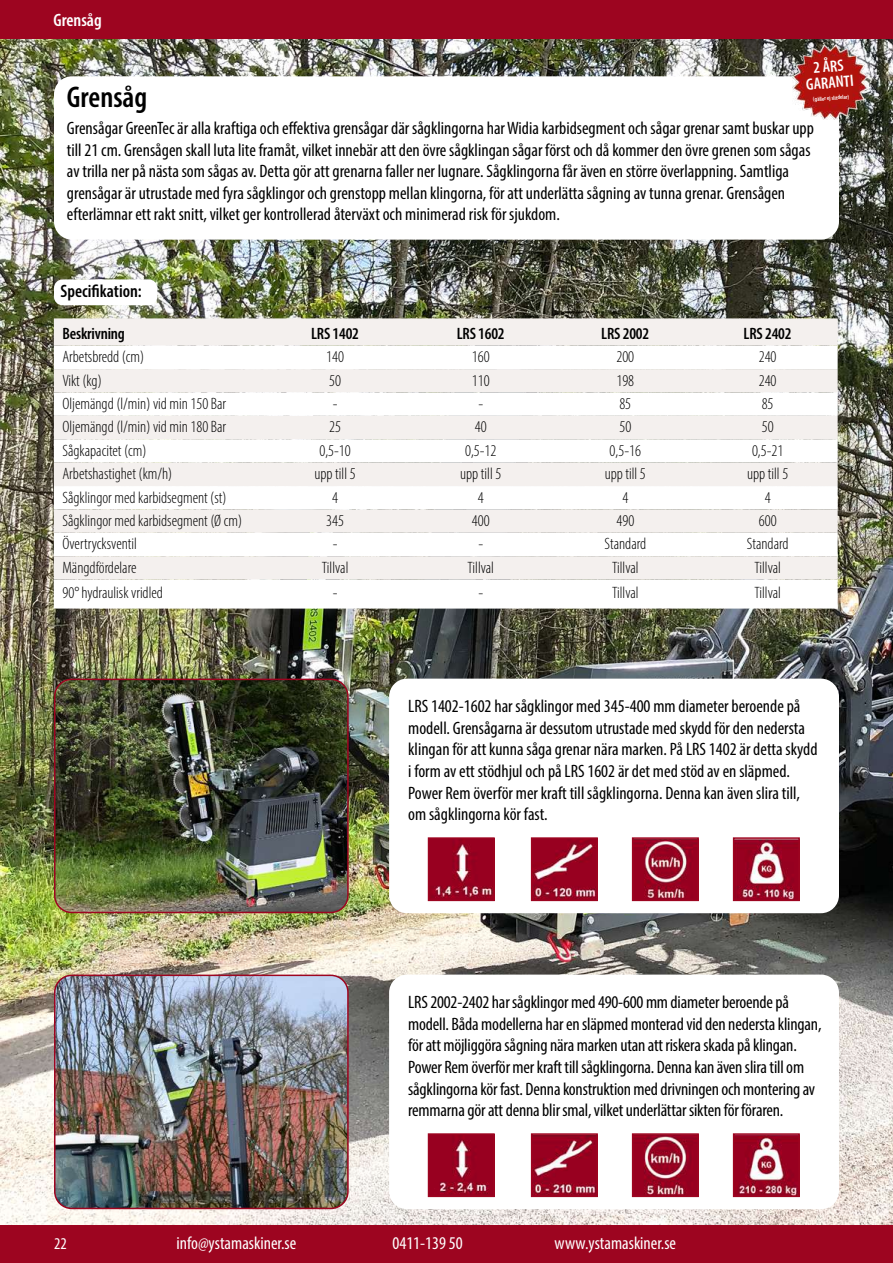
<style>
.page{position:relative;width:893px;height:1263px;background:#fff}
.page>*{position:absolute;margin:0;border:0;box-sizing:border-box;transform-origin:0 0}
.t1{font:600 condensed 30px "Myriad Pro";color:#000}
.t2{font:condensed 18px/21.6px "Myriad Pro";color:#000}
.t3{font:condensed 18px "Myriad Pro";color:#fff}
.t4{font:600 condensed 18px "Myriad Pro";color:#000}
.t5{font:600 condensed 18px "Myriad Pro";color:#fff}
.t6{font:300 condensed 16.5px "Myriad Pro";color:#000}
.t7{font:600 condensed 16.5px "Myriad Pro";letter-spacing:-.01em;color:#000}
.t8{font:600 condensed 16.5px/15.9px "Myriad Pro";color:#fff;text-align:center}
.t9{font:condensed 16.5px "Myriad Pro";color:#fff}
.t10{font:600 condensed 6px "Myriad Pro";color:#fff}
</style>
<div class="page">
<div style="left:0;top:1224px;width:893px;height:39px;background:#9d0520"></div>
<div style="left:0;top:0;width:893px;height:39px;background:#9d0520"></div>
<img style="left:0;top:39px;width:893px;height:1185px">
<div style="left:54px;top:318px;width:784px;height:28px;background:#f4f0ee"></div>
<svg style="left:54px;top:346px;width:784px;height:263px"></svg>
<div style="left:54px;top:76px;width:785px;height:164px;background:#fff;border-radius:18px"></div>
<img style="left:55px;top:975px;width:293px;height:233px">
<div style="left:54px;top:974px;width:295px;height:235px;border:2px solid #9d0520;border-radius:17px"></div>
<div style="left:389px;top:974px;width:450px;height:235px;background:#fff;border-radius:18px"></div>
<img style="left:431px;top:1136px;width:61px;height:58px">
<div style="left:428px;top:1133px;width:67px;height:64px;border:2px solid #9d0520"></div>
<img style="left:736px;top:1136px;width:61px;height:58px">
<div style="left:733px;top:1133px;width:67px;height:64px;border:2px solid #9d0520"></div>
<img style="left:635px;top:1136px;width:61px;height:58px">
<div style="left:632px;top:1133px;width:67px;height:64px;border:2px solid #9d0520"></div>
<img style="left:534px;top:1136px;width:61px;height:58px">
<div style="left:531px;top:1133px;width:67px;height:64px;border:2px solid #9d0520"></div>
<img style="left:55px;top:679px;width:293px;height:233px">
<div style="left:54px;top:679px;width:295px;height:234px;border:2px solid #9d0520;border-radius:17px"></div>
<div style="left:389px;top:679px;width:450px;height:234px;background:#fff;border-radius:18px"></div>
<img style="left:431px;top:840px;width:61px;height:58px">
<div style="left:428px;top:837px;width:67px;height:64px;border:2px solid #9d0520"></div>
<img style="left:736px;top:840px;width:61px;height:58px">
<div style="left:733px;top:837px;width:67px;height:64px;border:2px solid #9d0520"></div>
<img style="left:635px;top:840px;width:61px;height:58px">
<div style="left:632px;top:837px;width:67px;height:64px;border:2px solid #9d0520"></div>
<img style="left:534px;top:840px;width:61px;height:58px">
<div style="left:531px;top:837px;width:67px;height:64px;border:2px solid #9d0520"></div>
<div style="left:54px;top:279px;width:103px;height:26px;background:#fff;border-radius:9px"></div>
<img style="left:793px;top:45px;width:74px;height:74px">
<p class="t5" style="left:53px;top:9px;width:50px">Grensåg</p>
<h1 class="t1" style="left:67px;top:78px;width:82px">Grensåg</h1>
<p class="t8" style="left:804px;top:60px;width:49px;rotate:-5deg">2 ÅRS<br>GARANTI</p>
<p class="t10" style="left:813px;top:96px;width:38px;rotate:-5deg">(gäller ej slitdelar)</p>
<p class="t2" style="left:67px;top:117px;width:748px">Grensågar GreenTec är alla kraftiga och effektiva grensågar där sågklingorna har Widia karbidsegment och sågar grenar samt buskar upp till 21 cm. Grensågen skall luta lite framåt, vilket innebär att den övre sågklingan sågar först och då kommer den övre grenen som sågas av trilla ner på nästa som sågas av. Detta gör att grenarna faller ner lugnare. Sågklingorna får även en större överlappning. Samtliga grensågar är utrustade med fyra sågklingor och grenstopp mellan klingorna, för att underlätta sågning av tunna grenar. Grensågen efterlämnar ett rakt snitt, vilket ger kontrollerad återväxt och minimerad risk för sjukdom.</p>
<p class="t4" style="left:61px;top:280px;width:83px">Specifikation:</p>
<p class="t7" style="left:62px;top:324px;width:64px">Beskrivning</p>
<p class="t7" style="left:311px;top:324px;width:49px">LRS 1402</p>
<p class="t7" style="left:457px;top:324px;width:49px">LRS 1602</p>
<p class="t7" style="left:601px;top:324px;width:49px">LRS 2002</p>
<p class="t7" style="left:744px;top:324px;width:49px">LRS 2402</p>
<p class="t6" style="left:62px;top:347px;width:83px">Arbetsbredd (cm)</p>
<p class="t6" style="left:326px;top:347px;width:19px">140</p>
<p class="t6" style="left:472px;top:347px;width:19px">160</p>
<p class="t6" style="left:616px;top:347px;width:19px">200</p>
<p class="t6" style="left:759px;top:347px;width:19px">240</p>
<p class="t6" style="left:62px;top:370px;width:41px">Vikt (kg)</p>
<p class="t6" style="left:329px;top:370px;width:13px">50</p>
<p class="t6" style="left:472px;top:370px;width:19px">110</p>
<p class="t6" style="left:616px;top:370px;width:19px">198</p>
<p class="t6" style="left:759px;top:370px;width:19px">240</p>
<p class="t6" style="left:62px;top:394px;width:165px">Oljemängd (l/min) vid min 150 Bar</p>
<p class="t6" style="left:333px;top:394px;width:6px">-</p>
<p class="t6" style="left:478px;top:394px;width:6px">-</p>
<p class="t6" style="left:619px;top:394px;width:13px">85</p>
<p class="t6" style="left:762px;top:394px;width:13px">85</p>
<p class="t6" style="left:62px;top:417px;width:165px">Oljemängd (l/min) vid min 180 Bar</p>
<p class="t6" style="left:329px;top:417px;width:13px">25</p>
<p class="t6" style="left:475px;top:417px;width:13px">40</p>
<p class="t6" style="left:619px;top:417px;width:13px">50</p>
<p class="t6" style="left:762px;top:417px;width:13px">50</p>
<p class="t6" style="left:62px;top:441px;width:86px">Sågkapacitet (cm)</p>
<p class="t6" style="left:319px;top:441px;width:33px">0,5-10</p>
<p class="t6" style="left:465px;top:441px;width:33px">0,5-12</p>
<p class="t6" style="left:610px;top:441px;width:33px">0,5-16</p>
<p class="t6" style="left:752px;top:441px;width:33px">0,5-21</p>
<p class="t6" style="left:62px;top:464px;width:111px">Arbetshastighet (km/h)</p>
<p class="t6" style="left:315px;top:464px;width:43px">upp till 5</p>
<p class="t6" style="left:460px;top:464px;width:43px">upp till 5</p>
<p class="t6" style="left:605px;top:464px;width:43px">upp till 5</p>
<p class="t6" style="left:747px;top:464px;width:43px">upp till 5</p>
<p class="t6" style="left:62px;top:487px;width:166px">Sågklingor med karbidsegment (st)</p>
<p class="t6" style="left:332px;top:487px;width:7px">4</p>
<p class="t6" style="left:478px;top:487px;width:7px">4</p>
<p class="t6" style="left:622px;top:487px;width:7px">4</p>
<p class="t6" style="left:765px;top:487px;width:7px">4</p>
<p class="t6" style="left:62px;top:511px;width:181px">Sågklingor med karbidsegment (Ø cm)</p>
<p class="t6" style="left:326px;top:511px;width:19px">345</p>
<p class="t6" style="left:472px;top:511px;width:19px">400</p>
<p class="t6" style="left:616px;top:511px;width:19px">490</p>
<p class="t6" style="left:759px;top:511px;width:19px">600</p>
<p class="t6" style="left:62px;top:534px;width:76px">Övertrycksventil</p>
<p class="t6" style="left:333px;top:534px;width:6px">-</p>
<p class="t6" style="left:478px;top:534px;width:6px">-</p>
<p class="t6" style="left:605px;top:534px;width:43px">Standard</p>
<p class="t6" style="left:747px;top:534px;width:43px">Standard</p>
<p class="t6" style="left:62px;top:557px;width:75px">Mängdfördelare</p>
<p class="t6" style="left:322px;top:557px;width:28px">Tillval</p>
<p class="t6" style="left:467px;top:557px;width:28px">Tillval</p>
<p class="t6" style="left:612px;top:557px;width:28px">Tillval</p>
<p class="t6" style="left:754px;top:557px;width:28px">Tillval</p>
<p class="t6" style="left:62px;top:583px;width:102px">90° hydraulisk vridled</p>
<p class="t6" style="left:333px;top:583px;width:6px">-</p>
<p class="t6" style="left:478px;top:583px;width:6px">-</p>
<p class="t6" style="left:612px;top:583px;width:28px">Tillval</p>
<p class="t6" style="left:754px;top:583px;width:28px">Tillval</p>
<p class="t2" style="left:408px;top:695px;width:411px">LRS 1402-1602 har sågklingor med 345-400 mm diameter beroende på modell. Grensågarna är dessutom utrustade med skydd för den nedersta klingan för att kunna såga grenar nära marken. På LRS 1402 är detta skydd i form av ett stödhjul och på LRS 1602 är det med stöd av en släpmed.<br>Power Rem överför mer kraft till sågklingorna. Denna kan även slira till, om sågklingorna kör fast.</p>
<p class="t9" style="left:54px;top:1233px;width:14px">22</p>
<p class="t2" style="left:408px;top:991px;width:415px">LRS 2002-2402 har sågklingor med 490-600 mm diameter beroende på modell. Båda modellerna har en släpmed monterad vid den nedersta klingan, för att möjliggöra sågning nära marken utan att riskera skada på klingan.<br>Power Rem överför mer kraft till sågklingorna. Denna kan även slira till om sågklingorna kör fast. Denna konstruktion med drivningen och montering av remmarna gör att denna blir smal, vilket underlättar sikten för föraren.</p>
<p class="t3" style="left:176px;top:1232px;width:121px">info@ystamaskiner.se</p>
<p class="t3" style="left:392px;top:1232px;width:72px">0411-139 50</p>
<p class="t3" style="left:554px;top:1232px;width:123px">www.ystamaskiner.se</p>
</div>
